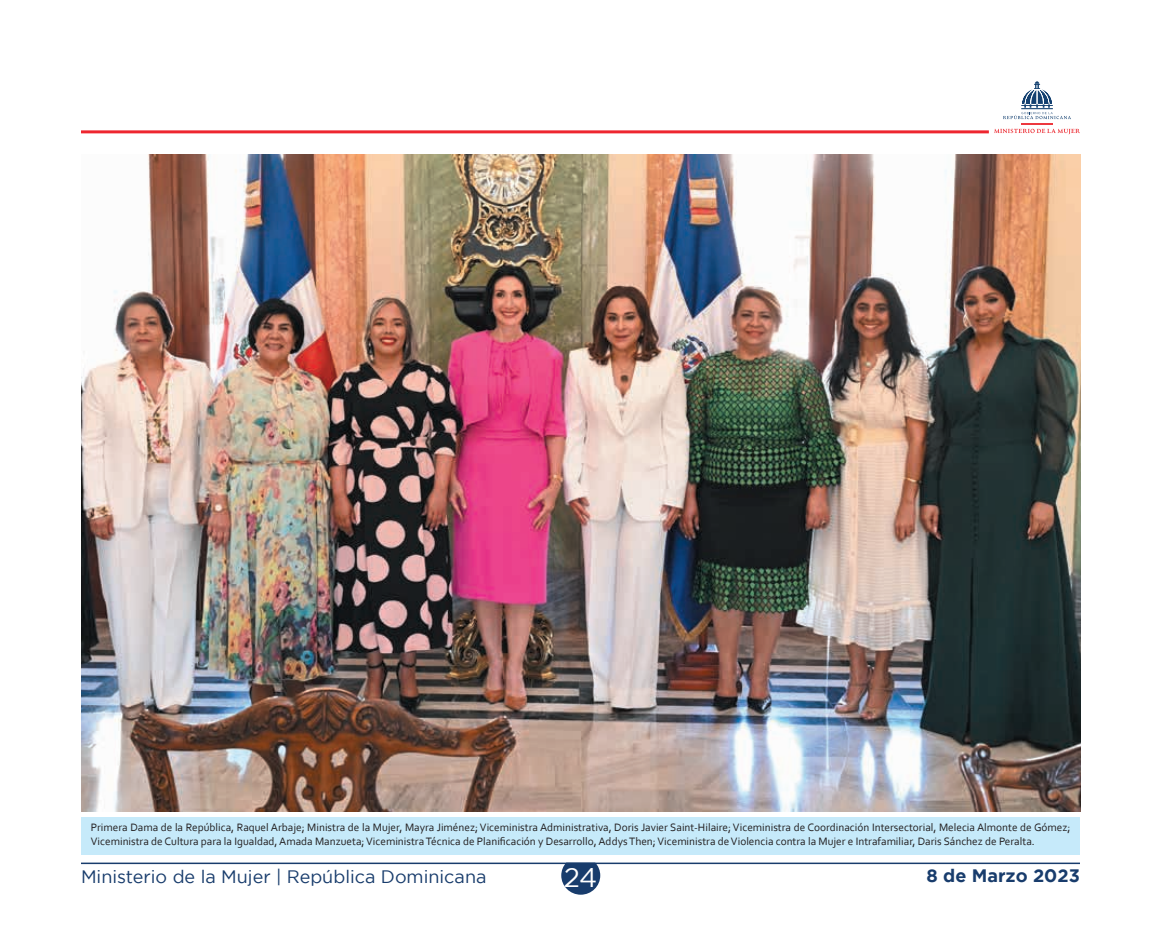
<style>
.page{position:relative;width:1161px;height:945px;background:#fff}
.page>*{position:absolute;margin:0;border:0;box-sizing:border-box;transform-origin:0 0}
.t1{font:27px "Gotham";color:#fff}
.t2{font:18px "Gotham";color:#183c6c}
.t3{font:700 18px "Gotham";color:#183c6c}
.t4{font:11.25px/13.5px "Corbel";color:#231f20}
</style>
<div class="page">
<hr style="left:81px;top:130px;width:908px;height:3px;background:#ee262f">
<hr style="left:1021px;top:123px;width:32px;height:2px;background:#ed383f">
<svg style="left:1003px;top:81px;width:68px;height:38px"></svg>
<svg style="left:994px;top:129px;width:86px;height:5px"></svg>
<svg style="left:561px;top:864px;width:39px;height:31px"></svg>
<hr style="left:81px;top:863px;width:999px;height:1px;background:#183c6c">
<div style="left:81px;top:817px;width:999px;height:38px;background:#c6eafa"></div>
<img style="left:81px;top:154px;width:999px;height:657px">
<p class="t4" style="left:91px;top:821px;width:981px">Primera Dama de la República, Raquel Arbaje; Ministra de la Mujer, Mayra Jiménez; Viceministra Administrativa, Doris Javier Saint-Hilaire; Viceministra de Coordinación Intersectorial, Melecia Almonte de Gómez;<br>Viceministra de Cultura para la Igualdad, Amada Manzueta; Viceministra Técnica de Planificación y Desarrollo, Addys Then; Viceministra de Violencia contra la Mujer e Intrafamiliar, Daris Sánchez de Peralta.</p>
<h2 class="t2" style="left:81px;top:866px;width:407px">Ministerio de la Mujer | República Dominicana</h2>
<h1 class="t1" style="left:564px;top:863px;width:35px">24</h1>
<h2 class="t3" style="left:926px;top:865px;width:155px">8 de Marzo 2023</h2>
</div>
